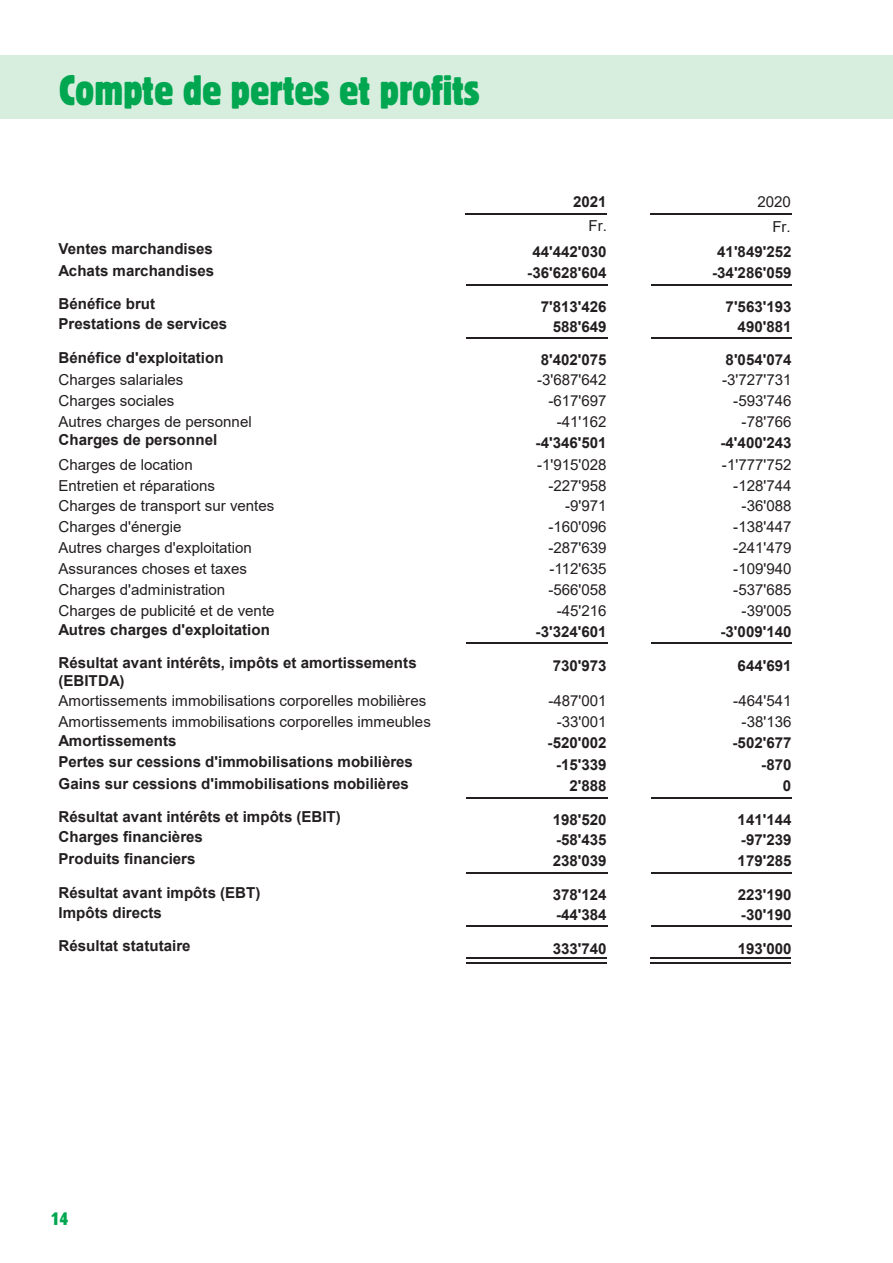
<style>
.page{position:relative;width:893px;height:1263px;background:#fff}
.page>*{position:absolute;margin:0;border:0;box-sizing:border-box;transform-origin:0 0}
.t1{font:condensed 42px "Block Pro";color:#00a650}
.t2{font:condensed 18px "Block Pro";color:#00a650}
.t3{font:700 15.15px/18px "Arial";color:#231f20}
.t4{font:15.15px "Arial";color:#231f20}
</style>
<div class="page">
<hr style="left:466px;top:213px;width:141px;height:2px;background:#231f20">
<hr style="left:650px;top:213px;width:141px;height:2px;background:#231f20">
<hr style="left:466px;top:284px;width:141px;height:2px;background:#231f20">
<hr style="left:466px;top:337px;width:141px;height:2px;background:#231f20">
<hr style="left:466px;top:643px;width:141px;height:1px;background:#231f20">
<hr style="left:466px;top:797px;width:141px;height:2px;background:#231f20">
<hr style="left:466px;top:872px;width:141px;height:1px;background:#231f20">
<hr style="left:466px;top:925px;width:141px;height:2px;background:#231f20">
<hr style="left:651px;top:284px;width:140px;height:2px;background:#231f20">
<hr style="left:651px;top:337px;width:140px;height:2px;background:#231f20">
<hr style="left:651px;top:643px;width:140px;height:1px;background:#231f20">
<hr style="left:651px;top:797px;width:140px;height:2px;background:#231f20">
<hr style="left:651px;top:872px;width:140px;height:1px;background:#231f20">
<hr style="left:651px;top:925px;width:140px;height:2px;background:#231f20">
<hr style="left:466px;top:962px;width:141px;height:1px;background:#231f20">
<hr style="left:466px;top:957px;width:141px;height:2px;background:#231f20">
<hr style="left:650px;top:962px;width:141px;height:1px;background:#231f20">
<hr style="left:650px;top:957px;width:141px;height:2px;background:#231f20">
<div style="left:0;top:55px;width:893px;height:64px;background:#d7eddd"></div>
<h1 class="t1" style="left:60px;top:63px;width:422px">Compte de pertes et profits</h1>
<p class="t3" style="left:573px;top:193px;width:35px">2021</p>
<p class="t4" style="left:757px;top:191px;width:35px">2020</p>
<p class="t4" style="left:589px;top:216px;width:20px">Fr.</p>
<p class="t4" style="left:772px;top:216px;width:20px">Fr.</p>
<p class="t3" style="left:59px;top:240px;width:156px">Ventes marchandises</p>
<p class="t3" style="left:532px;top:242px;width:76px">44'442'030</p>
<p class="t3" style="left:717px;top:242px;width:76px">41'849'252</p>
<p class="t3" style="left:59px;top:262px;width:157px">Achats marchandises</p>
<p class="t3" style="left:527px;top:264px;width:81px">-36'628'604</p>
<p class="t3" style="left:712px;top:264px;width:81px">-34'286'059</p>
<p class="t3" style="left:59px;top:295px;width:98px">Bénéfice brut</p>
<p class="t3" style="left:541px;top:298px;width:67px">7'813'426</p>
<p class="t3" style="left:726px;top:298px;width:67px">7'563'193</p>
<p class="t3" style="left:59px;top:315px;width:170px">Prestations de services</p>
<p class="t3" style="left:553px;top:317px;width:55px">588'649</p>
<p class="t3" style="left:738px;top:317px;width:55px">490'881</p>
<p class="t3" style="left:59px;top:349px;width:166px">Bénéfice d'exploitation</p>
<p class="t3" style="left:541px;top:351px;width:67px">8'402'075</p>
<p class="t3" style="left:726px;top:351px;width:67px">8'054'074</p>
<p class="t4" style="left:59px;top:369px;width:126px">Charges salariales</p>
<p class="t4" style="left:537px;top:369px;width:71px">-3'687'642</p>
<p class="t4" style="left:722px;top:369px;width:71px">-3'727'731</p>
<p class="t4" style="left:59px;top:390px;width:117px">Charges sociales</p>
<p class="t4" style="left:548px;top:390px;width:60px">-617'697</p>
<p class="t4" style="left:733px;top:390px;width:60px">-593'746</p>
<p class="t4" style="left:59px;top:411px;width:195px">Autres charges de personnel</p>
<p class="t4" style="left:557px;top:411px;width:51px">-41'162</p>
<p class="t4" style="left:742px;top:411px;width:51px">-78'766</p>
<p class="t3" style="left:59px;top:431px;width:160px">Charges de personnel</p>
<p class="t3" style="left:536px;top:434px;width:72px">-4'346'501</p>
<p class="t3" style="left:720px;top:434px;width:72px">-4'400'243</p>
<p class="t4" style="left:59px;top:454px;width:136px">Charges de location</p>
<p class="t4" style="left:537px;top:454px;width:71px">-1'915'028</p>
<p class="t4" style="left:722px;top:454px;width:71px">-1'777'752</p>
<p class="t4" style="left:59px;top:475px;width:158px">Entretien et réparations</p>
<p class="t4" style="left:548px;top:475px;width:60px">-227'958</p>
<p class="t4" style="left:733px;top:475px;width:60px">-128'744</p>
<p class="t4" style="left:59px;top:496px;width:217px">Charges de transport sur ventes</p>
<p class="t4" style="left:565px;top:496px;width:43px">-9'971</p>
<p class="t4" style="left:742px;top:496px;width:51px">-36'088</p>
<p class="t4" style="left:59px;top:517px;width:124px">Charges d'énergie</p>
<p class="t4" style="left:548px;top:517px;width:60px">-160'096</p>
<p class="t4" style="left:733px;top:517px;width:60px">-138'447</p>
<p class="t4" style="left:59px;top:537px;width:195px">Autres charges d'exploitation</p>
<p class="t4" style="left:548px;top:537px;width:60px">-287'639</p>
<p class="t4" style="left:733px;top:537px;width:60px">-241'479</p>
<p class="t4" style="left:59px;top:558px;width:190px">Assurances choses et taxes</p>
<p class="t4" style="left:549px;top:558px;width:59px">-112'635</p>
<p class="t4" style="left:733px;top:558px;width:60px">-109'940</p>
<p class="t4" style="left:59px;top:579px;width:168px">Charges d'administration</p>
<p class="t4" style="left:548px;top:579px;width:60px">-566'058</p>
<p class="t4" style="left:733px;top:579px;width:60px">-537'685</p>
<p class="t4" style="left:59px;top:600px;width:217px">Charges de publicité et de vente</p>
<p class="t4" style="left:557px;top:600px;width:51px">-45'216</p>
<p class="t4" style="left:742px;top:600px;width:51px">-39'005</p>
<p class="t3" style="left:59px;top:620px;width:213px">Autres charges d'exploitation</p>
<p class="t3" style="left:536px;top:623px;width:72px">-3'324'601</p>
<p class="t3" style="left:720px;top:623px;width:72px">-3'009'140</p>
<p class="t3" style="left:59px;top:654px;width:360px">Résultat avant intérêts, impôts et amortissements (EBITDA)</p>
<p class="t3" style="left:553px;top:657px;width:55px">730'973</p>
<p class="t3" style="left:738px;top:657px;width:55px">644'691</p>
<p class="t4" style="left:59px;top:690px;width:369px">Amortissements immobilisations corporelles mobilières</p>
<p class="t4" style="left:548px;top:690px;width:60px">-487'001</p>
<p class="t4" style="left:733px;top:690px;width:60px">-464'541</p>
<p class="t4" style="left:59px;top:711px;width:374px">Amortissements immobilisations corporelles immeubles</p>
<p class="t4" style="left:557px;top:711px;width:51px">-33'001</p>
<p class="t4" style="left:742px;top:711px;width:51px">-38'136</p>
<p class="t3" style="left:59px;top:731px;width:119px">Amortissements</p>
<p class="t3" style="left:548px;top:734px;width:60px">-520'002</p>
<p class="t3" style="left:732px;top:734px;width:60px">-502'677</p>
<p class="t3" style="left:59px;top:753px;width:356px">Pertes sur cessions d'immobilisations mobilières</p>
<p class="t3" style="left:556px;top:755px;width:52px">-15'339</p>
<p class="t3" style="left:761px;top:755px;width:32px">-870</p>
<p class="t3" style="left:59px;top:775px;width:352px">Gains sur cessions d'immobilisations mobilières</p>
<p class="t3" style="left:569px;top:777px;width:39px">2'888</p>
<p class="t3" style="left:783px;top:777px;width:10px">0</p>
<p class="t3" style="left:59px;top:808px;width:284px">Résultat avant intérêts et impôts (EBIT)</p>
<p class="t3" style="left:553px;top:811px;width:55px">198'520</p>
<p class="t3" style="left:738px;top:811px;width:55px">141'144</p>
<p class="t3" style="left:59px;top:828px;width:146px">Charges financières</p>
<p class="t3" style="left:556px;top:830px;width:52px">-58'435</p>
<p class="t3" style="left:741px;top:830px;width:52px">-97'239</p>
<p class="t3" style="left:59px;top:850px;width:138px">Produits financiers</p>
<p class="t3" style="left:553px;top:852px;width:55px">238'039</p>
<p class="t3" style="left:738px;top:852px;width:55px">179'285</p>
<p class="t3" style="left:59px;top:883px;width:203px">Résultat avant impôts (EBT)</p>
<p class="t3" style="left:553px;top:886px;width:55px">378'124</p>
<p class="t3" style="left:738px;top:886px;width:55px">223'190</p>
<p class="t3" style="left:59px;top:903px;width:105px">Impôts directs</p>
<p class="t3" style="left:556px;top:906px;width:52px">-44'384</p>
<p class="t3" style="left:741px;top:906px;width:52px">-30'190</p>
<p class="t3" style="left:59px;top:937px;width:133px">Résultat statutaire</p>
<p class="t3" style="left:553px;top:939px;width:55px">333'740</p>
<p class="t3" style="left:738px;top:939px;width:55px">193'000</p>
<p class="t2" style="left:51px;top:1207px;width:19px">14</p>
</div>
